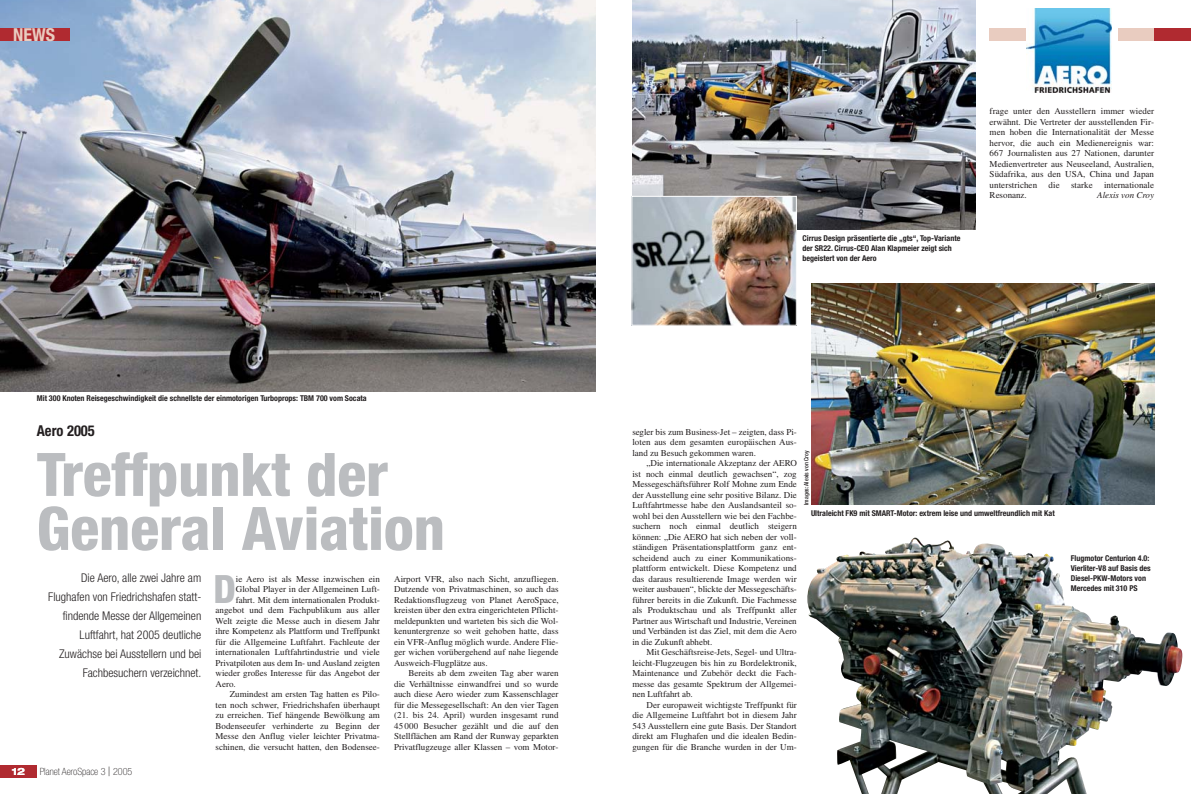
<style>
.page{position:relative;width:1191px;height:794px;background:#fff}
.page>*{position:absolute;margin:0;border:0;box-sizing:border-box;transform-origin:0 0}
.t1{font:800 condensed 60px/54px "Helvetica Neue LT";color:#bbbdc0}
.t2{font:800 condensed 39.1px "Helvetica Neue LT";color:#bbbdc0}
.t3{font:700 condensed 17.9px "Helvetica Neue LT";color:#e9ccc0}
.t4{font:700 condensed 15px "Helvetica Neue LT";color:#231f20}
.t5{font:300 condensed 12px/19px "Helvetica Neue LT";color:#231f20;text-align:right}
.t6{font:100 condensed 10px "Helvetica Neue LT";color:#231f20}
.t7{font:700 expanded 10px "Helvetica Neue LT";color:#fff}
.t8{font:9px/10.5px "Times LT";letter-spacing:.005em;color:#231f20;text-align:justify}
.t9{font:italic 9px "Times LT";color:#231f20}
.t10{font:700 condensed 8px/10px "Helvetica Neue LT";color:#231f20}
.t11{font:500 condensed 6px "Helvetica Neue LT";color:#231f20}
.s1{font-size:13px}
</style>
<div class="page">
<div style="left:1154px;top:28px;width:37px;height:13px;background:#b02a30"></div>
<img style="left:0;top:0;width:595px;height:391px">
<div style="left:989px;top:28px;width:165px;height:13px;background:#e9ccc0"></div>
<div style="left:0;top:765px;width:37px;height:13px;background:#b02a30"></div>
<div style="left:0;top:28px;width:69px;height:13px;background:#b02a30"></div>
<img style="left:632px;top:0;width:343px;height:230px">
<img style="left:633px;top:198px;width:162px;height:126px">
<div style="left:631px;top:196px;width:166px;height:130px;border:1px solid #fff"></div>
<img style="left:811px;top:283px;width:343px;height:221px">
<img style="left:807px;top:537px;width:376px;height:256px">
<div style="left:1026px;top:9px;width:92px;height:91px;background:#fff"></div>
<img style="left:1026px;top:9px;width:85px;height:83px">
<h3 class="t3" style="left:13px;top:28px;width:43px">NEWS</h3>
<p class="t10" style="left:37px;top:394px;width:331px">Mit 300 Knoten Reisegeschwindigkeit die schnellste der einmotorigen Turboprops: TBM 700 vom Socata</p>
<h3 class="t4" style="left:37px;top:425px;width:60px">Aero 2005</h3>
<h1 class="t1" style="left:37px;top:454px;width:409px">Treffpunkt der<br>General Aviation</h1>
<h3 class="t5" style="left:48px;top:570px;width:155px">Die Aero, alle zwei Jahre am<br>Flughafen von Friedrichshafen statt&shy;findende Messe der Allgemeinen<br>Luftfahrt, hat 2005 deutliche<br>Zuwächse bei Ausstellern und bei<br>Fachbesuchern verzeichnet.</h3>
<p class="t7" style="left:12px;top:767px;width:15px">12</p>
<p class="t6" style="left:40px;top:768px;width:94px">Planet AeroSpace 3 <span class="s1">|</span> 2005</p>
<h2 class="t2" style="left:213px;top:575px;width:24px">D</h2>
<p class="t8" style="left:236px;top:574px;width:146px">ie Aero ist als Messe inzwischen ein</p>
<p class="t8" style="left:236px;top:585px;width:146px">Global Player in der Allgemeinen Luft-</p>
<p class="t8" style="left:236px;top:595px;width:146px">fahrt. Mit dem internationalen Produkt-</p>
<p class="t8" style="left:215px;top:606px;width:166px">angebot und dem Fachpublikum aus aller</p>
<p class="t8" style="left:215px;top:616px;width:166px">Welt zeigte die Messe auch in diesem Jahr</p>
<p class="t8" style="left:215px;top:627px;width:166px">ihre Kompetenz als Plattform und Treffpunkt</p>
<p class="t8" style="left:215px;top:637px;width:166px">für die Allgemeine Luftfahrt. Fachleute der</p>
<p class="t8" style="left:215px;top:648px;width:166px">internationalen Luftfahrtindustrie und viele</p>
<p class="t8" style="left:215px;top:658px;width:166px">Privatpiloten aus dem In- und Ausland zeigten</p>
<p class="t8" style="left:215px;top:669px;width:166px">wieder großes Interesse für das Angebot der</p>
<p class="t8" style="left:215px;top:679px;width:22px">Aero.</p>
<p class="t8" style="left:230px;top:690px;width:152px">Zumindest am ersten Tag hatten es Pilo-</p>
<p class="t8" style="left:215px;top:700px;width:166px">ten noch schwer, Friedrichshafen überhaupt</p>
<p class="t8" style="left:215px;top:711px;width:166px">zu erreichen. Tief hängende Bewölkung am</p>
<p class="t8" style="left:215px;top:721px;width:166px">Bodenseeufer verhinderte zu Beginn der</p>
<p class="t8" style="left:215px;top:732px;width:166px">Messe den Anflug vieler leichter Privatma-</p>
<p class="t8" style="left:215px;top:742px;width:166px">schinen, die versucht hatten, den Bodensee-</p>
<p class="t8" style="left:394px;top:574px;width:166px">Airport VFR, also nach Sicht, anzufliegen.<br>Dutzende von Privatmaschinen, so auch das Redaktionsflugzeug von Planet AeroSpace, kreisten über den extra eingerichteten Pflicht&shy;meldepunkten und warteten bis sich die Wol&shy;kenuntergrenze so weit gehoben hatte, dass ein VFR-Anflug möglich wurde. Andere Flie&shy;ger wichen vorübergehend auf nahe liegende Ausweich-Flugplätze aus.</p>
<p class="t8" style="left:394px;top:669px;width:166px;text-indent:14px">Bereits ab dem zweiten Tag aber waren die Verhältnisse einwandfrei und so wurde auch diese Aero wieder zum Kassenschlager für die Messegesellschaft: An den vier Tagen (21. bis 24. April) wurden insgesamt rund 45 000 Besucher gezählt und die auf den Stellflächen am Rand der Runway geparkten Privatflugzeuge aller Klassen – vom Motor-</p>
<p class="t8" style="left:989px;top:107px;width:166px">frage unter den Ausstellern immer wieder erwähnt. Die Vertreter der ausstellenden Fir&shy;men hoben die Internationalität der Messe hervor, die auch ein Medienereignis war:<br>667 Journalisten aus 27 Nationen, darunter Medienvertreter aus Neuseeland, Australien, Südafrika, aus den USA, China und Japan unterstrichen</p>
<p class="t8" style="left:1048px;top:180px;width:13px">die</p>
<p class="t8" style="left:1071px;top:180px;width:23px">starke</p>
<p class="t8" style="left:1104px;top:180px;width:52px">internationale</p>
<p class="t10" style="left:802px;top:234px;width:159px">Cirrus Design präsentierte die „gts“, Top-Variante der SR22. Cirrus-CEO Alan Klapmeier zeigt sich begeistert von der Aero</p>
<p class="t8" style="left:989px;top:191px;width:39px">Resonanz.</p>
<p class="t9" style="left:1097px;top:192px;width:58px">Alexis von Croy</p>
<p class="t8" style="left:632px;top:427px;width:166px">segler bis zum Business-Jet – zeigten, dass Pi&shy;loten aus dem gesamten europäischen Aus&shy;land zu Besuch gekommen waren.</p>
<p class="t8" style="left:632px;top:459px;width:166px;text-indent:14px">„Die internationale Akzeptanz der AERO ist noch einmal deutlich gewachsen“, zog Messegeschäftsführer Rolf Mohne zum Ende der Ausstellung eine sehr positive Bilanz. Die Luftfahrtmesse habe den Auslandsanteil so&shy;wohl bei den Ausstellern wie bei den Fachbe&shy;suchern noch einmal deutlich steigern können: „Die AERO hat sich neben der voll&shy;ständigen Präsentationsplattform ganz ent&shy;scheidend auch zu einer Kommunikations&shy;plattform entwickelt. Diese Kompetenz und das daraus resultierende Image werden wir weiter ausbauen“, blickte der Messegeschäfts&shy;führer bereits in die Zukunft. Die Fachmesse als Produktschau und als Treffpunkt aller Partner aus Wirtschaft und Industrie, Vereinen und Verbänden ist das Ziel, mit dem die Aero in die Zukunft abhebt.</p>
<p class="t8" style="left:632px;top:648px;width:166px;text-indent:14px">Mit Geschäftsreise-Jets, Segel- und Ultra&shy;leicht-Flugzeugen bis hin zu Bordelektronik, Maintenance und Zubehör deckt die Fach&shy;messe das gesamte Spektrum der Allgemei&shy;nen Luftfahrt ab.</p>
<p class="t8" style="left:632px;top:700px;width:166px;text-indent:14px">Der europaweit wichtigste Treffpunkt für die Allgemeine Luftfahrt bot in diesem Jahr 543 Ausstellern eine gute Basis. Der Standort direkt am Flughafen und die idealen Bedin&shy;gungen für die Branche wurden in der Um-</p>
<p class="t11" style="left:804px;top:505px;width:56px;rotate:-90deg">Images: Alexis von Croy</p>
<p class="t10" style="left:811px;top:509px;width:245px">Ultraleicht FK9 mit SMART-Motor: extrem leise und umweltfreundlich mit Kat</p>
<p class="t10" style="left:1070px;top:553px;width:82px">Flugmotor Centurion 4.0:<br>Vierliter-V8 auf Basis des<br>Diesel-PKW-Motors von<br>Mercedes mit 310 PS</p>
</div>
